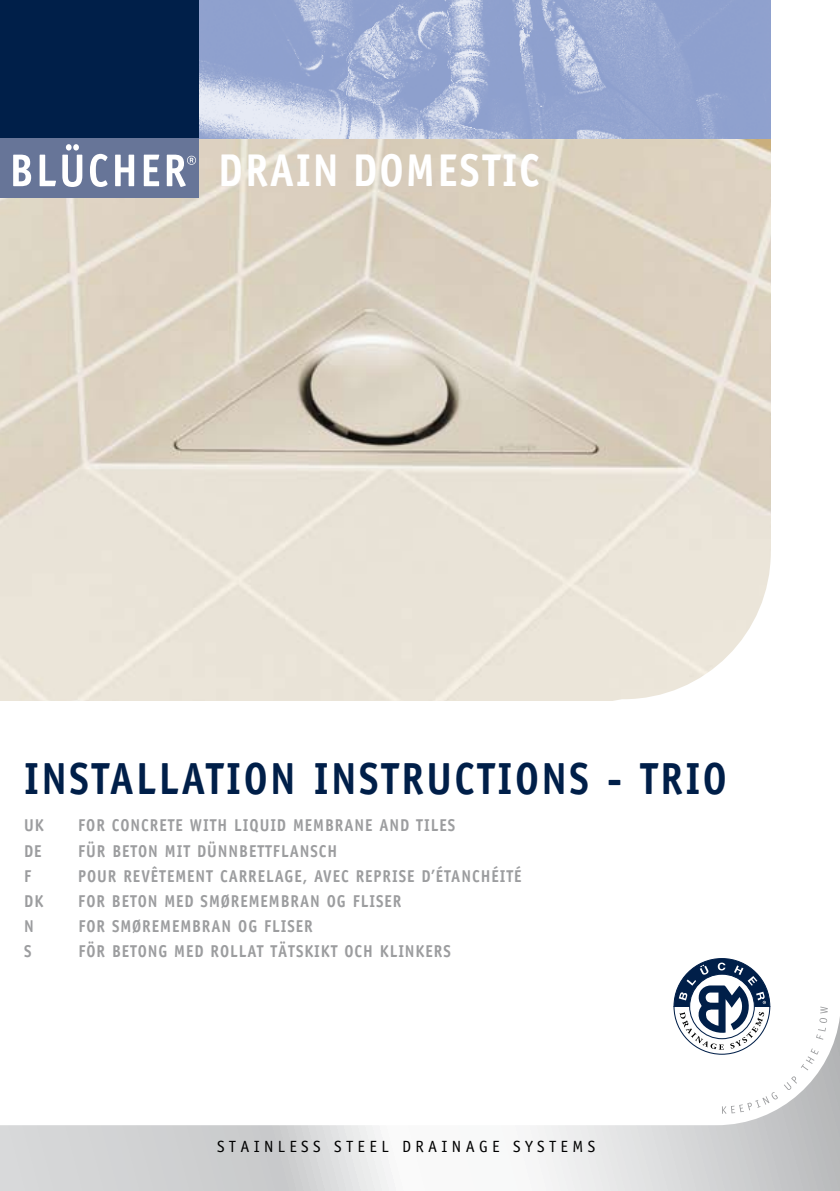
<style>
.page{position:relative;width:840px;height:1191px;background:#fff}
.page>*{position:absolute;margin:0;border:0;box-sizing:border-box;transform-origin:0 0}
.t1{font:700 45.8px "ITC Officina Sans";letter-spacing:.06em;color:#fff;scale:.9 1}
.t2{font:700 45.8px "Officina Sans";letter-spacing:.06em;color:#fff;scale:.9 1}
.t3{font:700 45px "Officina Sans";letter-spacing:.06em;color:#001f49;scale:.9 1}
.t4{font:700 17.2px "Officina Sans";letter-spacing:.06em;color:#9c9d9f;scale:.9 1}
.t5{font:16.2px "Officina Sans";color:#000}
</style>
<div class="page">
<svg style="left:0;top:1020px;width:839px;height:171px"></svg>
<svg style="left:672px;top:958px;width:98px;height:97px"></svg>
<svg style="left:721px;top:1092px;width:56px;height:21px"></svg>
<svg style="left:783px;top:1048px;width:35px;height:42px"></svg>
<svg style="left:815px;top:1006px;width:12px;height:33px"></svg>
<img style="left:0;top:138px;width:770px;height:562px">
<svg style="left:598px;top:521px;width:173px;height:180px"></svg>
<img style="left:198px;top:0;width:572px;height:138px">
<div style="left:0;top:0;width:198px;height:138px;background:#001f49"></div>
<div style="left:0;top:138px;width:198px;height:60px;background:#677598"></div>
<svg style="left:13px;top:155px;width:18px;height:31px"></svg>
<svg style="left:40px;top:155px;width:16px;height:31px"></svg>
<svg style="left:62px;top:144px;width:20px;height:43px"></svg>
<svg style="left:90px;top:154px;width:17px;height:33px"></svg>
<svg style="left:115px;top:155px;width:19px;height:31px"></svg>
<svg style="left:144px;top:155px;width:15px;height:31px"></svg>
<svg style="left:167px;top:155px;width:29px;height:32px"></svg>
<h1 class="t1" style="left:218px;top:142px;width:357px">DRAIN DOMESTIC</h1>
<h1 class="t2" style="left:359px;top:145px;width:212px">DOMESTIC</h1>
<h2 class="t3" style="left:24px;top:751px;width:25px">INSTA</h2>
<h2 class="t3" style="left:136px;top:751px;width:76px">LLATION</h2>
<h2 class="t3" style="left:313px;top:751px;width:182px">INSTRUCTIONS</h2>
<h2 class="t3" style="left:606px;top:751px;width:62px">- TRIO</h2>
<p class="t4" style="left:24px;top:815px;width:23px">UK</p>
<p class="t4" style="left:78px;top:815px;width:49px">FOR CONCRETE</p>
<p class="t4" style="left:190px;top:815px;width:127px">WITH LIQUID MEM</p>
<p class="t4" style="left:325px;top:815px;width:22px">BRANE</p>
<p class="t4" style="left:379px;top:815px;width:12px">AND</p>
<p class="t4" style="left:416px;top:815px;width:35px">TILES</p>
<p class="t4" style="left:24px;top:840px;width:21px">DE</p>
<p class="t4" style="left:78px;top:840px;width:60px">FÜR BETON</p>
<p class="t4" style="left:165px;top:840px;width:11px">MIT</p>
<p class="t4" style="left:197px;top:840px;width:12px">DÜNN</p>
<p class="t4" style="left:239px;top:840px;width:68px">BETTFLANSC</p>
<p class="t4" style="left:327px;top:840px;width:12px">H</p>
<p class="t4" style="left:24px;top:865px;width:5px">F</p>
<p class="t4" style="left:78px;top:865px;width:101px">POUR REVÊTEMENT</p>
<p class="t4" style="left:220px;top:865px;width:11px">CARRE</p>
<p class="t4" style="left:266px;top:865px;width:139px">LAGE, AVEC REPRISE</p>
<p class="t4" style="left:421px;top:865px;width:37px">D’ÉTANC</p>
<p class="t4" style="left:480px;top:865px;width:47px">HÉITÉ</p>
<p class="t4" style="left:24px;top:890px;width:23px">DK</p>
<p class="t4" style="left:78px;top:890px;width:59px">FOR BETON</p>
<p class="t4" style="left:164px;top:890px;width:12px">MED</p>
<p class="t4" style="left:200px;top:890px;width:45px">SMØREMEM</p>
<p class="t4" style="left:280px;top:890px;width:22px">BRAN</p>
<p class="t4" style="left:326px;top:890px;width:57px">OG FLISER</p>
<p class="t4" style="left:24px;top:915px;width:12px">N</p>
<p class="t4" style="left:78px;top:915px;width:83px">FOR SMØREMEM</p>
<p class="t4" style="left:192px;top:915px;width:22px">BRAN</p>
<p class="t4" style="left:238px;top:915px;width:57px">OG FLISER</p>
<p class="t4" style="left:24px;top:940px;width:30px">S F</p>
<p class="t4" style="left:86px;top:940px;width:406px">ÖR BETONG MED ROLLAT TÄTSKIKT OCH KLINKERS</p>
<p class="t5" style="left:217px;top:1137px;width:379px">S T A I N L E S S S T E E L D R A I N A G E S Y S T E M S</p>
</div>
